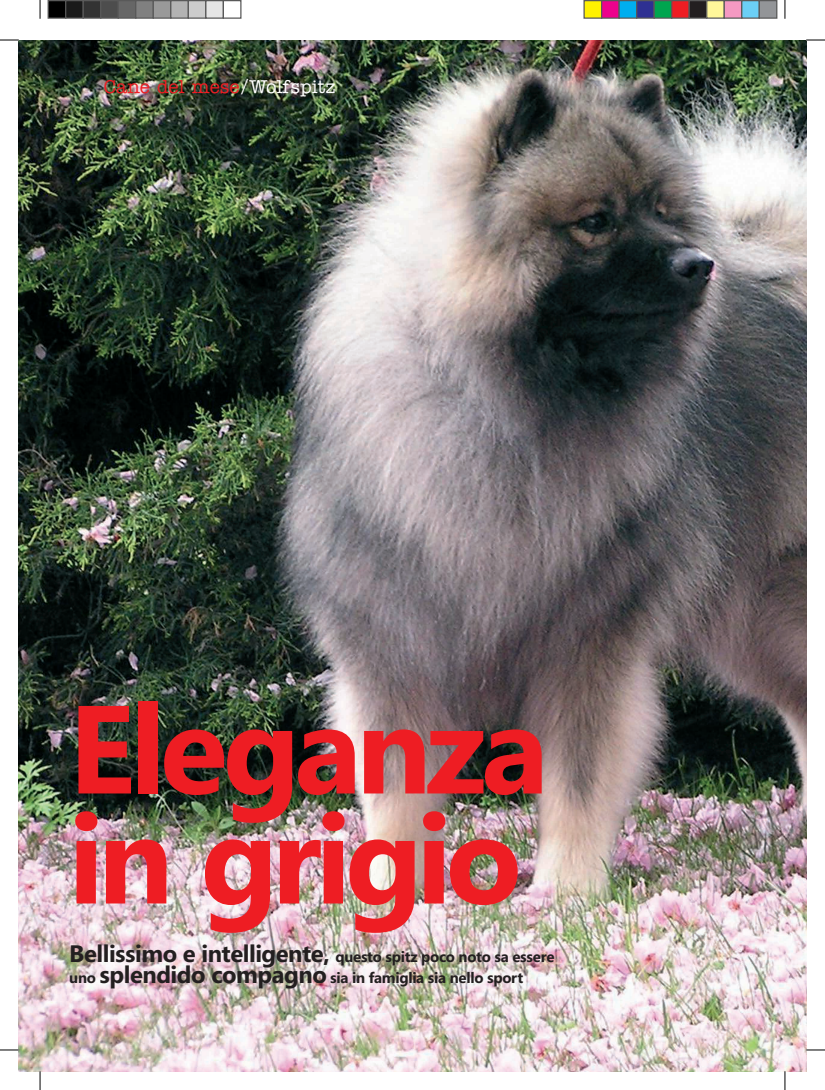
<style>
.page{position:relative;width:825px;height:1090px;background:#fff}
.page>*{position:absolute;margin:0;border:0;box-sizing:border-box;transform-origin:0 0}
.t1{font:700 125px/110px "Segoe";letter-spacing:-.045em;color:#ee1d23}
.t2{font:500 18.75px "American Typewriter";color:#ee1d23}
.t3{font:700 15px/21.2px "Segoe";letter-spacing:-.02em;color:#231f20}
.s1{color:#fff}
.s2{font-size:23.75px}
</style>
<div class="page">
<img style="left:19px;top:40px;width:786px;height:1031px">
<svg style="left:0;top:39px;width:19px;height:2px"></svg>
<svg style="left:805px;top:39px;width:19px;height:2px"></svg>
<svg style="left:0;top:1049px;width:19px;height:2px"></svg>
<svg style="left:805px;top:1049px;width:19px;height:2px"></svg>
<svg style="left:39px;top:0;width:2px;height:19px"></svg>
<svg style="left:39px;top:1071px;width:2px;height:19px"></svg>
<svg style="left:784px;top:0;width:1px;height:19px"></svg>
<svg style="left:783px;top:1071px;width:2px;height:19px"></svg>
<div style="left:48px;top:1px;width:18px;height:17px;background:#000"></div>
<div style="left:48px;top:0;width:18px;height:19px;border:1px solid #595959"></div>
<div style="left:66px;top:1px;width:17px;height:17px;background:#1a1a1a"></div>
<div style="left:65px;top:0;width:19px;height:19px;border:1px solid #595959"></div>
<div style="left:83px;top:1px;width:18px;height:17px;background:#333"></div>
<div style="left:83px;top:0;width:18px;height:19px;border:1px solid #595959"></div>
<div style="left:101px;top:1px;width:17px;height:17px;background:#4d4d4d"></div>
<div style="left:100px;top:0;width:19px;height:19px;border:1px solid #595959"></div>
<div style="left:118px;top:1px;width:18px;height:17px;background:#666"></div>
<div style="left:118px;top:0;width:18px;height:19px;border:1px solid #595959"></div>
<div style="left:136px;top:1px;width:17px;height:17px;background:#808080"></div>
<div style="left:135px;top:0;width:19px;height:19px;border:1px solid #595959"></div>
<div style="left:153px;top:1px;width:18px;height:17px;background:#999"></div>
<div style="left:153px;top:0;width:18px;height:19px;border:1px solid #595959"></div>
<div style="left:171px;top:1px;width:17px;height:17px;background:#b3b3b3"></div>
<div style="left:170px;top:0;width:19px;height:19px;border:1px solid #595959"></div>
<div style="left:188px;top:1px;width:18px;height:17px;background:#ccc"></div>
<div style="left:188px;top:0;width:18px;height:19px;border:1px solid #595959"></div>
<div style="left:206px;top:1px;width:17px;height:17px;background:#e5e5e5"></div>
<div style="left:205px;top:0;width:19px;height:19px;border:1px solid #595959"></div>
<div style="left:223px;top:0;width:18px;height:19px;border:1px solid #595959"></div>
<div style="left:583px;top:1px;width:18px;height:17px;background:#fff101"></div>
<div style="left:583px;top:0;width:19px;height:19px;border:1px solid #595959"></div>
<div style="left:601px;top:1px;width:17px;height:17px;background:#ed028c"></div>
<div style="left:600px;top:0;width:19px;height:19px;border:1px solid #595959"></div>
<div style="left:618px;top:1px;width:18px;height:17px;background:#00aeef"></div>
<div style="left:618px;top:0;width:19px;height:19px;border:1px solid #595959"></div>
<div style="left:636px;top:1px;width:17px;height:17px;background:#2e3092"></div>
<div style="left:635px;top:0;width:19px;height:19px;border:1px solid #595959"></div>
<div style="left:653px;top:1px;width:18px;height:17px;background:#00a54f"></div>
<div style="left:653px;top:0;width:19px;height:19px;border:1px solid #595959"></div>
<div style="left:671px;top:1px;width:17px;height:17px;background:#ee1d23"></div>
<div style="left:670px;top:0;width:19px;height:19px;border:1px solid #595959"></div>
<div style="left:688px;top:1px;width:18px;height:17px;background:#231f20"></div>
<div style="left:688px;top:0;width:19px;height:19px;border:1px solid #595959"></div>
<div style="left:706px;top:1px;width:17px;height:17px;background:#fff79a"></div>
<div style="left:705px;top:0;width:19px;height:19px;border:1px solid #595959"></div>
<div style="left:723px;top:1px;width:18px;height:17px;background:#f499c2"></div>
<div style="left:723px;top:0;width:19px;height:19px;border:1px solid #595959"></div>
<div style="left:741px;top:1px;width:17px;height:17px;background:#6bcff6"></div>
<div style="left:740px;top:0;width:19px;height:19px;border:1px solid #595959"></div>
<div style="left:758px;top:1px;width:18px;height:17px;background:#939598"></div>
<div style="left:758px;top:0;width:19px;height:19px;border:1px solid #595959"></div>
<p class="t2" style="left:104px;top:76px;width:233px">Cane del mese<span class="s1">/Wolfspitz</span></p>
<h1 class="t1" style="left:68px;top:689px;width:481px">Eleganza in grigio</h1>
<p class="t3" style="left:69px;top:945px;width:486px"><span class="s2">Bellissimo e intelligente,</span> questo spitz poco noto sa essere uno <span class="s2">splendido compagno</span> sia in famiglia sia nello sport</p>
</div>
